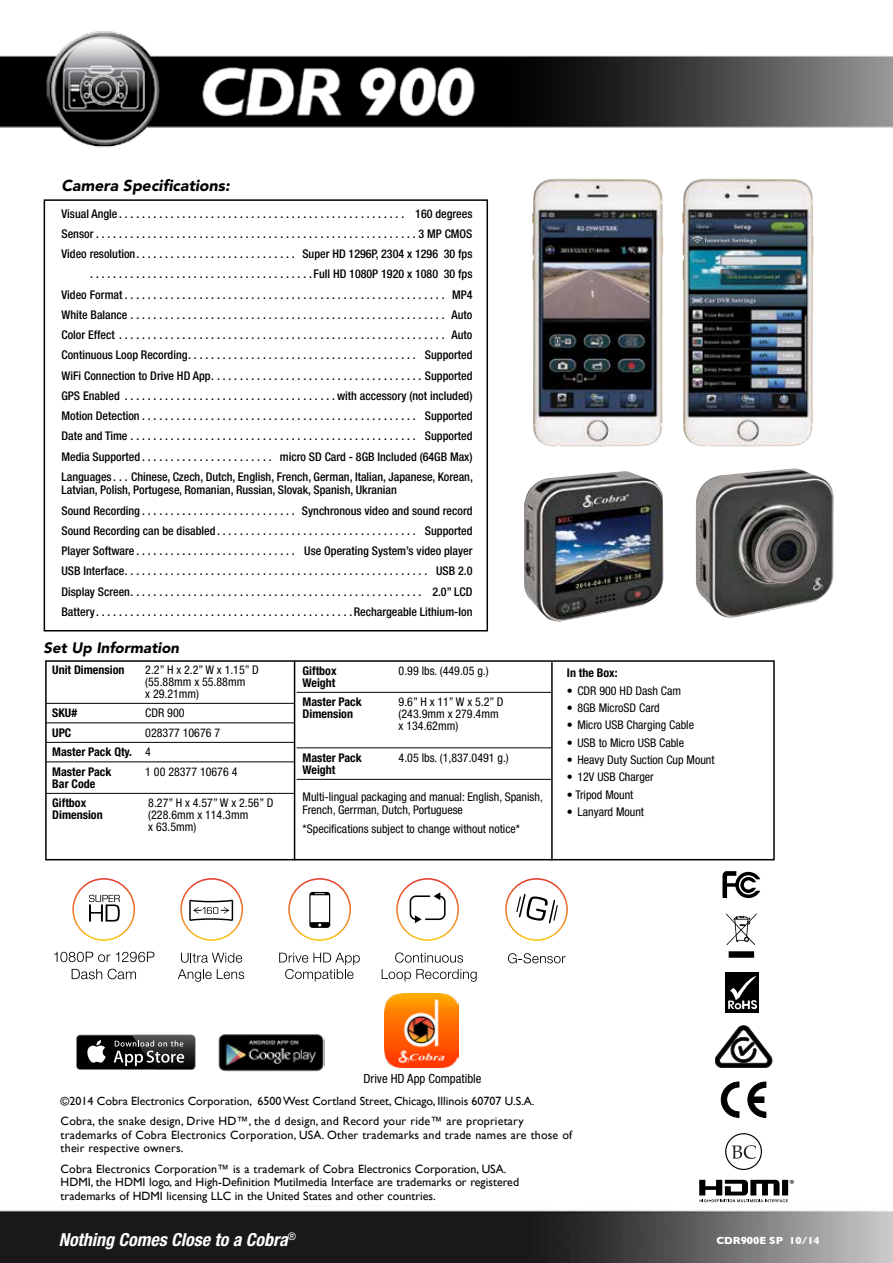
<style>
.page{position:relative;width:893px;height:1263px;background:#fff}
.page>*{position:absolute;margin:0;border:0;box-sizing:border-box;transform-origin:0 0}
.t1{font:italic 700 condensed 18px "Helvetica Neue LT Std";color:#fff}
.t2{font:italic 900 15.75px "Avenir";color:#000}
.t3{font:italic 900 15px "Avenir LT Std";color:#000}
.t4{font:condensed 12.75px "Helvetica Neue LT Std";color:#000}
.t5{font:500 condensed 12px/20.2px "Helvetica Neue LT Std";color:#000;text-align:right}
.t6{font:condensed 12px/12px "Helvetica Neue LT Std";color:#000}
.t7{font:12px/13.5px "Gill Sans";letter-spacing:.01em;color:#000}
.t8{font:700 condensed 12px/19.5px "Helvetica Neue LT Std";color:#000}
.t9{font:12px "Gill Sans";color:#000}
.t10{font:11.85px "Myriad Pro";color:#000}
.t11{font:700 10.5px "Gill Sans";color:#fff}
.s1{font-weight:400}
.s2{font-weight:700}
</style>
<div class="page">
<img style="left:0;top:1202px;width:893px;height:61px">
<img style="left:0;top:31px;width:893px;height:117px">
<div style="left:44px;top:199px;width:444px;height:432px;border:2px solid #000"></div>
<div style="left:45px;top:660px;width:730px;height:200px;border:2px solid #000"></div>
<hr style="left:46px;top:703px;width:248px;height:1px;background:#000">
<hr style="left:46px;top:722px;width:248px;height:1px;background:#000">
<hr style="left:46px;top:742px;width:248px;height:1px;background:#000">
<hr style="left:46px;top:761px;width:248px;height:1px;background:#000">
<hr style="left:46px;top:793px;width:248px;height:1px;background:#000">
<hr style="left:294px;top:661px;width:1px;height:199px;background:#000">
<hr style="left:297px;top:692px;width:255px;height:1px;background:#000">
<hr style="left:297px;top:747px;width:255px;height:1px;background:#000">
<hr style="left:297px;top:779px;width:255px;height:1px;background:#000">
<hr style="left:551px;top:662px;width:2px;height:198px;background:#000">
<img style="left:524px;top:471px;width:140px;height:151px">
<img style="left:695px;top:468px;width:139px;height:150px">
<img style="left:384px;top:994px;width:74px;height:73px">
<svg style="left:76px;top:1034px;width:119px;height:36px"></svg>
<div style="left:77px;top:1035px;width:118px;height:34px;background:#000101;border-radius:3px"></div>
<svg style="left:87px;top:1040px;width:19px;height:23px"></svg>
<img style="left:132px;top:1034px;width:62px;height:36px">
<img style="left:132px;top:1035px;width:63px;height:34px">
<svg style="left:114px;top:1040px;width:70px;height:26px"></svg>
<img style="left:218px;top:1034px;width:107px;height:38px">
<svg style="left:54px;top:952px;width:56px;height:10px"></svg>
<svg style="left:116px;top:952px;width:38px;height:10px"></svg>
<svg style="left:72px;top:969px;width:30px;height:10px"></svg>
<svg style="left:108px;top:969px;width:28px;height:10px"></svg>
<svg style="left:279px;top:953px;width:81px;height:28px"></svg>
<svg style="left:395px;top:952px;width:68px;height:11px"></svg>
<svg style="left:382px;top:969px;width:95px;height:13px"></svg>
<svg style="left:181px;top:953px;width:61px;height:10px"></svg>
<svg style="left:178px;top:969px;width:66px;height:13px"></svg>
<svg style="left:508px;top:953px;width:58px;height:10px"></svg>
<svg style="left:396px;top:878px;width:63px;height:63px"></svg>
<svg style="left:180px;top:878px;width:63px;height:63px"></svg>
<svg style="left:72px;top:878px;width:63px;height:63px"></svg>
<svg style="left:505px;top:878px;width:63px;height:63px"></svg>
<svg style="left:288px;top:878px;width:63px;height:63px"></svg>
<div style="left:725px;top:1133px;width:37px;height:37px;border:1px solid #000101;border-radius:50%"></div>
<svg style="left:732px;top:1145px;width:24px;height:14px"></svg>
<svg style="left:721px;top:1082px;width:18px;height:35px"></svg>
<svg style="left:748px;top:1082px;width:18px;height:35px"></svg>
<svg style="left:726px;top:913px;width:31px;height:45px"></svg>
<div style="left:726px;top:972px;width:33px;height:40px;background:#000"></div>
<svg style="left:728px;top:976px;width:29px;height:33px"></svg>
<svg style="left:722px;top:871px;width:38px;height:27px"></svg>
<svg style="left:715px;top:1025px;width:57px;height:42px"></svg>
<svg style="left:699px;top:1180px;width:89px;height:22px"></svg>
<img style="left:532px;top:179px;width:131px;height:267px">
<img style="left:682px;top:179px;width:132px;height:267px">
<h2 class="t2" style="left:61px;top:176px;width:170px">Camera Specifications:</h2>
<p class="t5" style="left:61px;top:203px;width:413px">Visual Angle . . . . . . . . . . . . . . . . . . . . . . . . . . . . . . . . . . . . . . . . . . . . . . . . . . 160 degrees Sensor . . . . . . . . . . . . . . . . . . . . . . . . . . . . . . . . . . . . . . . . . . . . . . . . . . . . . . . . 3 MP CMOS Video resolution . . . . . . . . . . . . . . . . . . . . . . . . . . . . Super HD 1296P, 2304 x 1296 30 fps . . . . . . . . . . . . . . . . . . . . . . . . . . . . . . . . . . . . . . Full HD 1080P 1920 x 1080 30 fps<br>Video Format . . . . . . . . . . . . . . . . . . . . . . . . . . . . . . . . . . . . . . . . . . . . . . . . . . . . . . . MP4<br>White Balance . . . . . . . . . . . . . . . . . . . . . . . . . . . . . . . . . . . . . . . . . . . . . . . . . . . . . . Auto Color Effect . . . . . . . . . . . . . . . . . . . . . . . . . . . . . . . . . . . . . . . . . . . . . . . . . . . . . . . . Auto Continuous Loop Recording . . . . . . . . . . . . . . . . . . . . . . . . . . . . . . . . . . . . . . . . Supported WiFi Connection to Drive HD App . . . . . . . . . . . . . . . . . . . . . . . . . . . . . . . . . . . . . Supported GPS Enabled . . . . . . . . . . . . . . . . . . . . . . . . . . . . . . . . . . . . with accessory (not included)<br>Motion Detection . . . . . . . . . . . . . . . . . . . . . . . . . . . . . . . . . . . . . . . . . . . . . . . . Supported Date and Time . . . . . . . . . . . . . . . . . . . . . . . . . . . . . . . . . . . . . . . . . . . . . . . . . . Supported Media Supported . . . . . . . . . . . . . . . . . . . . . . micro SD Card - 8GB Included (64GB Max)<br>Languages . . . Chinese, Czech, Dutch, English, French, German, Italian, Japanese, Korean,</p>
<p class="t5" style="left:61px;top:480px;width:413px;text-align:left">Latvian, Polish, Portugese, Romanian, Russian, Slovak, Spanish, Ukranian<br>Sound Recording . . . . . . . . . . . . . . . . . . . . . . . . . . Synchronous video and sound record Sound Recording can be disabled . . . . . . . . . . . . . . . . . . . . . . . . . . . . . . . . . . . Supported Player Software . . . . . . . . . . . . . . . . . . . . . . . . . . . . Use Operating System’s video player USB Interface . . . . . . . . . . . . . . . . . . . . . . . . . . . . . . . . . . . . . . . . . . . . . . . . . . . . . USB 2.0<br>Display Screen . . . . . . . . . . . . . . . . . . . . . . . . . . . . . . . . . . . . . . . . . . . . . . . . . . . 2.0” LCD Battery . . . . . . . . . . . . . . . . . . . . . . . . . . . . . . . . . . . . . . . . . . . . Rechargeable Lithium-Ion</p>
<p class="t3" style="left:44px;top:638px;width:137px">Set Up Information</p>
<p class="t8" style="left:52px;top:659px;width:74px">Unit Dimension</p>
<p class="t6" style="left:145px;top:663px;width:115px">2.2” H x 2.2” W x 1.15” D (55.88mm x 55.88mm<br>x 29.21mm)</p>
<p class="t8" style="left:52px;top:703px;width:26px">SKU#</p>
<p class="t6" style="left:145px;top:707px;width:41px">CDR 900</p>
<p class="t8" style="left:52px;top:722px;width:21px">UPC</p>
<p class="t8" style="left:52px;top:722px;width:169px;text-indent:93px"><span class="s1">028377 10676 7<br></span>Master Pack Qty. <span class="s1">4<br></span>Master Pack</p>
<p class="t6" style="left:145px;top:765px;width:94px">1 00 28377 10676 4</p>
<p class="t8" style="left:52px;top:773px;width:45px">Bar Code<br>Giftbox</p>
<p class="t6" style="left:148px;top:797px;width:127px">8.27” H x 4.57” W x 2.56” D</p>
<p class="t8" style="left:52px;top:805px;width:52px">Dimension</p>
<p class="t6" style="left:148px;top:809px;width:102px">(228.6mm x 114.3mm x 63.5mm)</p>
<p class="t8" style="left:303px;top:660px;width:35px">Giftbox</p>
<p class="t6" style="left:399px;top:664px;width:92px">0.99 lbs. (449.05 g.)</p>
<p class="t8" style="left:303px;top:672px;width:61px">Weight<br>Master Pack</p>
<p class="t6" style="left:399px;top:696px;width:106px">9.6” H x 11” W x 5.2” D</p>
<p class="t8" style="left:303px;top:704px;width:52px">Dimension</p>
<p class="t6" style="left:399px;top:708px;width:102px">(243.9mm x 279.4mm x 134.62mm)</p>
<p class="t8" style="left:303px;top:747px;width:61px">Master Pack</p>
<p class="t6" style="left:399px;top:751px;width:112px">4.05 lbs. (1,837.0491 g.)</p>
<p class="t8" style="left:303px;top:759px;width:34px">Weight</p>
<p class="t6" style="left:303px;top:790px;width:242px;line-height:13.5px">Multi-lingual packaging and manual: English, Spanish,<br>French, Gerrman, Dutch, Portuguese</p>
<p class="t6" style="left:303px;top:823px;width:219px">*Specifications subject to change without notice*</p>
<p class="t8" style="left:567px;top:663px;width:52px">In the Box:</p>
<p class="t6" style="left:567px;top:684px;width:116px"><span class="s2">•</span> CDR 900 HD Dash Cam</p>
<p class="t6" style="left:567px;top:702px;width:94px">• 8GB MicroSD Card</p>
<p class="t6" style="left:567px;top:719px;width:129px">• Micro USB Charging Cable</p>
<p class="t6" style="left:567px;top:736px;width:119px">• USB to Micro USB Cable</p>
<p class="t6" style="left:567px;top:754px;width:149px">• Heavy Duty Suction Cup Mount</p>
<p class="t6" style="left:567px;top:771px;width:88px">• 12V USB Charger</p>
<p class="t6" style="left:567px;top:788px;width:68px">• Tripod Mount</p>
<p class="t6" style="left:567px;top:806px;width:79px">• Lanyard Mount</p>
<p class="t4" style="left:364px;top:1071px;width:119px">Drive HD App Compatible</p>
<p class="t9" style="left:61px;top:1094px;width:475px">©2014 Cobra Electronics Corporation, 6500 West Cortland Street, Chicago, Illinois 60707 U.S.A.</p>
<p class="t7" style="left:61px;top:1115px;width:513px">Cobra, the snake design, Drive HD™, the d design, and Record your ride™ are proprietary trademarks of Cobra Electronics Corporation, USA. Other trademarks and trade names are those of their respective owners.</p>
<p class="t7" style="left:61px;top:1162px;width:460px">Cobra Electronics Corporation™ is a trademark of Cobra Electronics Corporation, USA.<br>HDMI, the HDMI logo, and High-Definition Mutilmedia Interface are trademarks or registered trademarks of HDMI licensing LLC in the United States and other countries.</p>
<p class="t10" style="left:790px;top:1176px;width:6px">®</p>
<h1 class="t1" style="left:59px;top:1229px;width:239px">Nothing Comes Close to a Cobra<sup>®</sup></h1>
<p class="t11" style="left:716px;top:1232px;width:105px">CDR900E SP 10/14</p>
</div>
